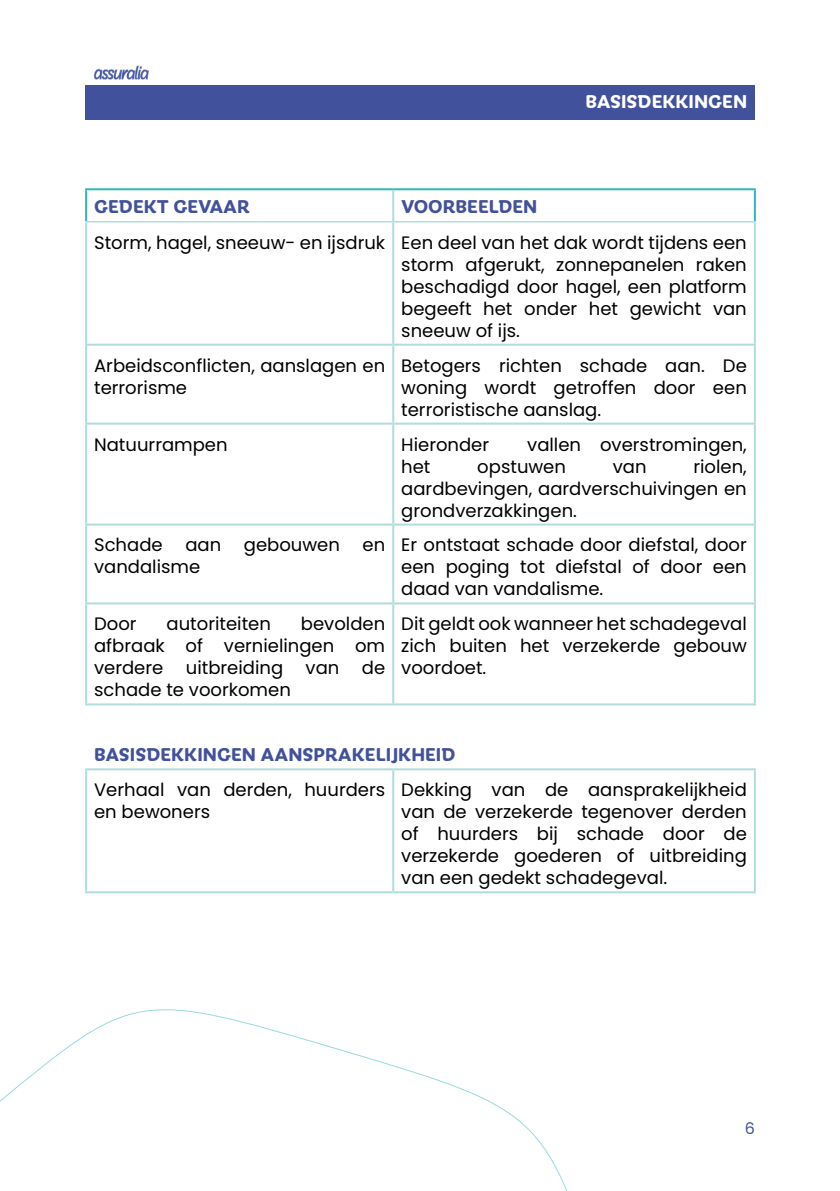
<style>
.page{position:relative;width:840px;height:1191px;background:#fff}
.page>*{position:absolute;margin:0;border:0;box-sizing:border-box;transform-origin:0 0}
.t1{font:700 20px "Iskra";color:#42519b}
.t2{font:700 20px "Iskra";color:#fff}
.t3{font:18px/22px "Poppins";color:#000;text-align:justify}
.t4{font:16px "Poppins";color:#42519b}
</style>
<div class="page">
<div style="left:85px;top:85px;width:669px;height:34px;background:#42519b"></div>
<img style="left:94px;top:65px;width:55px;height:15px">
<hr style="left:85px;top:188px;width:308px;height:2px;background:#31b5ba">
<hr style="left:85px;top:190px;width:2px;height:31px;background:#31b5ba">
<hr style="left:393px;top:188px;width:362px;height:2px;background:#31b5ba">
<hr style="left:753px;top:190px;width:2px;height:31px;background:#31b5ba">
<hr style="left:392px;top:190px;width:2px;height:31px;background:#b1dcdd">
<hr style="left:85px;top:222px;width:2px;height:122px;background:#b1dcdd">
<hr style="left:392px;top:222px;width:2px;height:122px;background:#b1dcdd">
<hr style="left:753px;top:222px;width:2px;height:122px;background:#b1dcdd">
<hr style="left:85px;top:344px;width:308px;height:2px;background:#b1dcdd">
<hr style="left:85px;top:346px;width:2px;height:76px;background:#b1dcdd">
<hr style="left:393px;top:344px;width:362px;height:2px;background:#b1dcdd">
<hr style="left:392px;top:346px;width:2px;height:76px;background:#b1dcdd">
<hr style="left:753px;top:346px;width:2px;height:76px;background:#b1dcdd">
<hr style="left:85px;top:422px;width:308px;height:2px;background:#b1dcdd">
<hr style="left:85px;top:424px;width:2px;height:99px;background:#b1dcdd">
<hr style="left:393px;top:422px;width:362px;height:2px;background:#b1dcdd">
<hr style="left:392px;top:424px;width:2px;height:99px;background:#b1dcdd">
<hr style="left:753px;top:424px;width:2px;height:99px;background:#b1dcdd">
<hr style="left:85px;top:523px;width:308px;height:2px;background:#b1dcdd">
<hr style="left:85px;top:525px;width:2px;height:77px;background:#b1dcdd">
<hr style="left:393px;top:523px;width:362px;height:2px;background:#b1dcdd">
<hr style="left:392px;top:525px;width:2px;height:77px;background:#b1dcdd">
<hr style="left:753px;top:525px;width:2px;height:77px;background:#b1dcdd">
<hr style="left:85px;top:602px;width:308px;height:2px;background:#b1dcdd">
<hr style="left:85px;top:604px;width:2px;height:99px;background:#b1dcdd">
<hr style="left:393px;top:602px;width:362px;height:2px;background:#b1dcdd">
<hr style="left:392px;top:604px;width:2px;height:99px;background:#b1dcdd">
<hr style="left:753px;top:604px;width:2px;height:99px;background:#b1dcdd">
<hr style="left:85px;top:703px;width:308px;height:2px;background:#b1dcdd">
<hr style="left:393px;top:703px;width:362px;height:2px;background:#b1dcdd">
<hr style="left:85px;top:768px;width:308px;height:2px;background:#b1dcdd">
<hr style="left:85px;top:770px;width:2px;height:121px;background:#b1dcdd">
<hr style="left:393px;top:768px;width:362px;height:2px;background:#b1dcdd">
<hr style="left:392px;top:770px;width:2px;height:121px;background:#b1dcdd">
<hr style="left:753px;top:770px;width:2px;height:121px;background:#b1dcdd">
<hr style="left:85px;top:891px;width:308px;height:2px;background:#b1dcdd">
<hr style="left:393px;top:891px;width:362px;height:2px;background:#b1dcdd">
<hr style="left:85px;top:221px;width:308px;height:1px;background:#b1dcdd">
<hr style="left:393px;top:221px;width:362px;height:1px;background:#b1dcdd">
<svg style="left:0;top:1009px;width:567px;height:182px"></svg>
<p class="t2" style="left:585px;top:87px;width:163px">BASISDEKKINGEN</p>
<p class="t1" style="left:94px;top:192px;width:157px">GEDEKT GEVAAR</p>
<p class="t1" style="left:401px;top:192px;width:138px">VOORBEELDEN</p>
<p class="t3" style="left:401px;top:231px;width:347px;text-indent:-307px">Storm, hagel, sneeuw- en ijsdruk Een deel van het dak wordt tijdens een storm afgerukt, zonnepanelen raken beschadigd door hagel, een platform begeeft het onder het gewicht van sneeuw of ijs.</p>
<p class="t3" style="left:94px;top:354px;width:292px">Arbeidsconflicten, aanslagen en terrorisme</p>
<p class="t3" style="left:401px;top:354px;width:347px">Betogers richten schade aan. De woning wordt getroffen door een terroristische aanslag.</p>
<p class="t3" style="left:94px;top:433px;width:135px">Natuurrampen</p>
<p class="t3" style="left:401px;top:433px;width:89px">Hieronder</p>
<p class="t3" style="left:527px;top:433px;width:221px">vallen overstromingen,</p>
<p class="t3" style="left:401px;top:455px;width:31px">het</p>
<p class="t3" style="left:477px;top:455px;width:90px">opstuwen</p>
<p class="t3" style="left:612px;top:455px;width:35px">van</p>
<p class="t3" style="left:401px;top:455px;width:347px;text-indent:292px">riolen, aardbevingen, aardverschuivingen en grondverzakkingen.</p>
<p class="t3" style="left:94px;top:534px;width:70px">Schade</p>
<p class="t3" style="left:185px;top:534px;width:37px">aan</p>
<p class="t3" style="left:244px;top:534px;width:97px">gebouwen</p>
<p class="t3" style="left:362px;top:534px;width:24px">en</p>
<p class="t3" style="left:94px;top:556px;width:108px">vandalisme</p>
<p class="t3" style="left:401px;top:534px;width:347px">Er ontstaat schade door diefstal, door een poging tot diefstal of door een daad van vandalisme.</p>
<p class="t3" style="left:94px;top:613px;width:292px;text-indent:207px">bevolden afbraak of vernielingen om verdere uitbreiding van de schade te voorkomen</p>
<p class="t3" style="left:401px;top:613px;width:347px">Dit geldt ook wanneer het schadegeval zich buiten het verzekerde gebouw voordoet.</p>
<p class="t3" style="left:94px;top:613px;width:44px">Door</p>
<p class="t3" style="left:166px;top:613px;width:106px">autoriteiten</p>
<p class="t1" style="left:94px;top:740px;width:362px">BASISDEKKINGEN AANSPRAKELIJKHEID</p>
<p class="t3" style="left:94px;top:779px;width:292px">Verhaal van derden, huurders en bewoners</p>
<p class="t3" style="left:401px;top:779px;width:347px">Dekking van de aansprakelijkheid van de verzekerde tegenover derden of huurders bij schade door de verzekerde goederen of uitbreiding van een gedekt schadegeval.</p>
<p class="t4" style="left:744px;top:1119px;width:12px">6</p>
</div>
